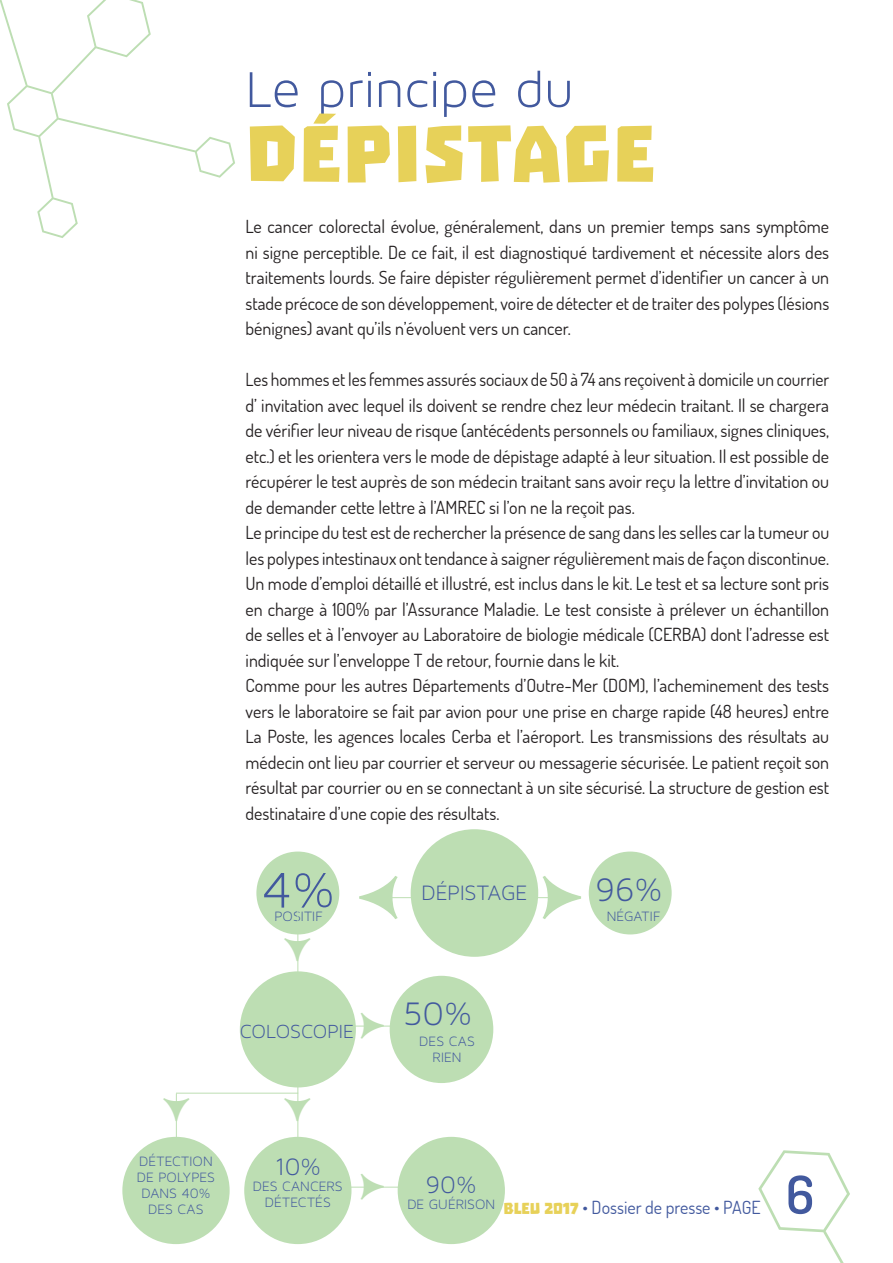
<style>
.page{position:relative;width:893px;height:1263px;background:#fff}
.page>*{position:absolute;margin:0;border:0;box-sizing:border-box;transform-origin:0 0}
.t1{font:90px "Troika";letter-spacing:.02em;color:#e7d159}
.t2{font:59.4px "Pointers";color:#bddeb3}
.t3{font:54px "Maven Pro Light 300";letter-spacing:-.01em;color:#42599e}
.t4{font:53.85px "Maven Pro Light 300";color:#42599e}
.t5{font:600 52.5px "Dosis";color:#42599e}
.t6{font:34.95px "Maven Pro Light 300";color:#42599e}
.t7{font:25.5px "Maven Pro Light 300";color:#42599e}
.t8{font:22.35px "Maven Pro Light 300";letter-spacing:.005em;color:#42599e}
.t9{font:20.4px "Maven Pro Light 300";letter-spacing:.005em;color:#42599e}
.t10{font:18px/25.5px "Dosis";color:#231f20;text-align:justify}
.t11{font:18px "Dosis";color:#42599e}
.t12{font:14.55px/16px "Maven Pro Light 300";letter-spacing:.01em;color:#42599e;text-align:center}
.s1{font-family:"Troika";color:#e7d159}
</style>
<div class="page">
<svg style="left:758px;top:1150px;width:92px;height:113px"></svg>
<hr style="left:375px;top:897px;width:191px;height:1px;background:#bddeb3">
<div style="left:122px;top:1137px;width:108px;height:107px;background:#bddeb3;border-radius:50%"></div>
<div style="left:256px;top:851px;width:83px;height:83px;background:#bddeb3;border-radius:50%"></div>
<div style="left:589px;top:851px;width:83px;height:83px;background:#bddeb3;border-radius:50%"></div>
<div style="left:390px;top:976px;width:103px;height:107px;background:#bddeb3;border-radius:50%"></div>
<div style="left:398px;top:1137px;width:107px;height:107px;background:#bddeb3;border-radius:50%"></div>
<hr style="left:339px;top:1026px;width:83px;height:1px;background:#bddeb3">
<hr style="left:176px;top:1093px;width:122px;height:1px;background:#bddeb3">
<hr style="left:344px;top:1187px;width:56px;height:1px;background:#bddeb3">
<hr style="left:297px;top:896px;width:1px;height:281px;background:#bddeb3">
<hr style="left:176px;top:1093px;width:1px;height:54px;background:#bddeb3">
<div style="left:411px;top:829px;width:127px;height:128px;background:#bddeb3;border-radius:50%"></div>
<div style="left:240px;top:971px;width:116px;height:116px;background:#bddeb3;border-radius:50%"></div>
<div style="left:244px;top:1137px;width:107px;height:107px;background:#bddeb3;border-radius:50%"></div>
<svg style="left:0;top:0;width:235px;height:238px"></svg>
<svg style="left:297px;top:938px;width:2px;height:23px"></svg>
<svg style="left:374px;top:897px;width:24px;height:2px"></svg>
<svg style="left:297px;top:1098px;width:2px;height:23px"></svg>
<svg style="left:361px;top:1186px;width:23px;height:2px"></svg>
<svg style="left:361px;top:1025px;width:23px;height:2px"></svg>
<h3 class="t3" style="left:246px;top:60px;width:330px">LE PRINCIPE DU</h3>
<h1 class="t1" style="left:246px;top:111px;width:411px">DÉPISTAGE</h1>
<p class="t10" style="left:246px;top:213px;width:585px">Le cancer colorectal évolue, généralement, dans un premier temps sans symptôme ni signe perceptible. De ce fait, il est diagnostiqué tardivement et nécessite alors des traitements lourds. Se faire dépister régulièrement permet d’identifier un cancer à un stade précoce de son développement, voire de détecter et de traiter des polypes (lésions bénignes) avant qu’ils n’évoluent vers un cancer.</p>
<p class="t10" style="left:246px;top:366px;width:585px;text-align:left">Les hommes et les femmes assurés sociaux de 50 à 74 ans reçoivent à domicile un courrier d’ invitation avec lequel ils doivent se rendre chez leur médecin traitant. Il se chargera de vérifier leur niveau de risque (antécédents personnels ou familiaux, signes cliniques, etc.) et les orientera vers le mode de dépistage adapté à leur situation. Il est possible de récupérer le test auprès de son médecin traitant sans avoir reçu la lettre d’invitation ou de demander cette lettre à l’AMREC si l’on ne la reçoit pas.<br>Le principe du test est de rechercher la présence de sang dans les selles car la tumeur ou les polypes intestinaux ont tendance à saigner régulièrement mais de façon discontinue.<br>Un mode d’emploi détaillé et illustré, est inclus dans le kit. Le test et sa lecture sont pris en charge à 100% par l’Assurance Maladie. Le test consiste à prélever un échantillon de selles et à l’envoyer au Laboratoire de biologie médicale (CERBA) dont l’adresse est indiquée sur l’enveloppe T de retour, fournie dans le kit.<br>Comme pour les autres Départements d’Outre-Mer (DOM), l’acheminement des tests vers le laboratoire se fait par avion pour une prise en charge rapide (48 heures) entre La Poste, les agences locales Cerba et l’aéroport. Les transmissions des résultats au médecin ont lieu par courrier et serveur ou messagerie sécurisée. Le patient reçoit son résultat par courrier ou en se connectant à un site sécurisé. La structure de gestion est destinataire d’une copie des résultats.</p>
<h3 class="t4" style="left:262px;top:860px;width:75px">4%</h3>
<p class="t12" style="left:274px;top:908px;width:50px">POSITI F</p>
<p class="t12" style="left:607px;top:908px;width:55px">NÉGATI F</p>
<h2 class="t2" style="left:543px;top:869px;width:48px">C</h2>
<h3 class="t6" style="left:595px;top:871px;width:69px">96%</h3>
<p class="t8" style="left:421px;top:880px;width:107px">DÉPISTAGE</p>
<p class="t9" style="left:240px;top:1020px;width:116px">COLOSCOPI E</p>
<h3 class="t6" style="left:403px;top:995px;width:70px">50%</h3>
<p class="t12" style="left:419px;top:1032px;width:57px">DES CAS<br>RI EN</p>
<p class="t12" style="left:137px;top:1153px;width:80px">DÉTECTION<br>DE POLYPES<br>DANS 40%<br>DES CAS</p>
<h3 class="t7" style="left:275px;top:1152px;width:48px">10%</h3>
<p class="t12" style="left:253px;top:1178px;width:91px">DES CANCERS<br>DÉTECTÉS</p>
<h3 class="t7" style="left:426px;top:1170px;width:52px">90%</h3>
<p class="t12" style="left:407px;top:1196px;width:89px">DE GUÉRISON</p>
<p class="t11" style="left:458px;top:1195px;width:304px"><span class="s1">MARS BLEU 2017</span> • Dossier de presse • PAGE</p>
<h3 class="t5" style="left:786px;top:1160px;width:30px">6</h3>
</div>
